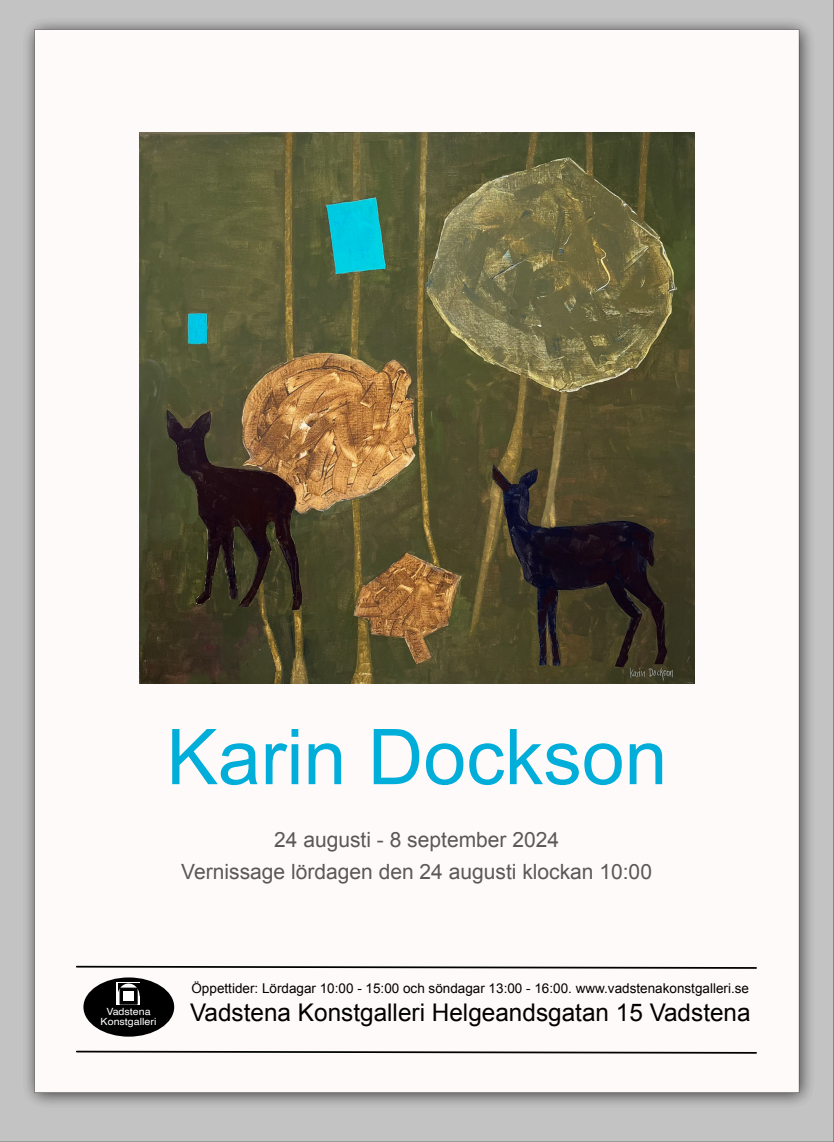
<style>
.page{position:relative;width:834px;height:1142px;background:#fff}
.page>*{position:absolute;margin:0;border:0;box-sizing:border-box;transform-origin:0 0}
.t1{font:77px "Arial";color:#00aed9}
.t2{font:24.32px "Arial";color:#000}
.t3{font:21px "Arial";color:rgb(0 0 0/.65)}
.t4{font:13.47px "Arial";color:#000}
.t5{font:9.97px/10px "Helvetica";color:#fff;text-align:center;scale:1.08 1}
</style>
<div class="page">
<img style="left:0;top:0;width:834px;height:1141px">
<svg style="left:75px;top:964px;width:683px;height:5px"></svg>
<svg style="left:75px;top:1049px;width:683px;height:5px"></svg>
<div style="left:83px;top:977px;width:91px;height:59px;background:#000;border-radius:50%"></div>
<div style="left:117px;top:982px;width:23px;height:22px;background:#fff"></div>
<svg style="left:118px;top:983px;width:22px;height:12px"></svg>
<svg style="left:119px;top:995px;width:21px;height:9px"></svg>
<svg style="left:120px;top:987px;width:17px;height:16px"></svg>
<div style="left:123px;top:991px;width:11px;height:9px;background:#fff"></div>
<img style="left:140px;top:132px;width:554px;height:551px">
<p class="t1" style="left:167px;top:728px;width:502px">Karin Dockson</p>
<p class="t3" style="left:274px;top:831px;width:286px">24 augusti - 8 september 2024</p>
<p class="t3" style="left:181px;top:863px;width:472px">Vernissage lördagen den 24 augusti klockan 10:00</p>
<p class="t5" style="left:101px;top:1006px;width:53px">Vadstena<br>Konstgalleri</p>
<p class="t4" style="left:191px;top:982px;width:559px">Öppettider: Lördagar 10:00 - 15:00 och söndagar 13:00 - 16:00. www.vadstenakonstgalleri.se</p>
<p class="t2" style="left:190px;top:1003px;width:562px">Vadstena Konstgalleri Helgeandsgatan 15 Vadstena</p>
</div>
